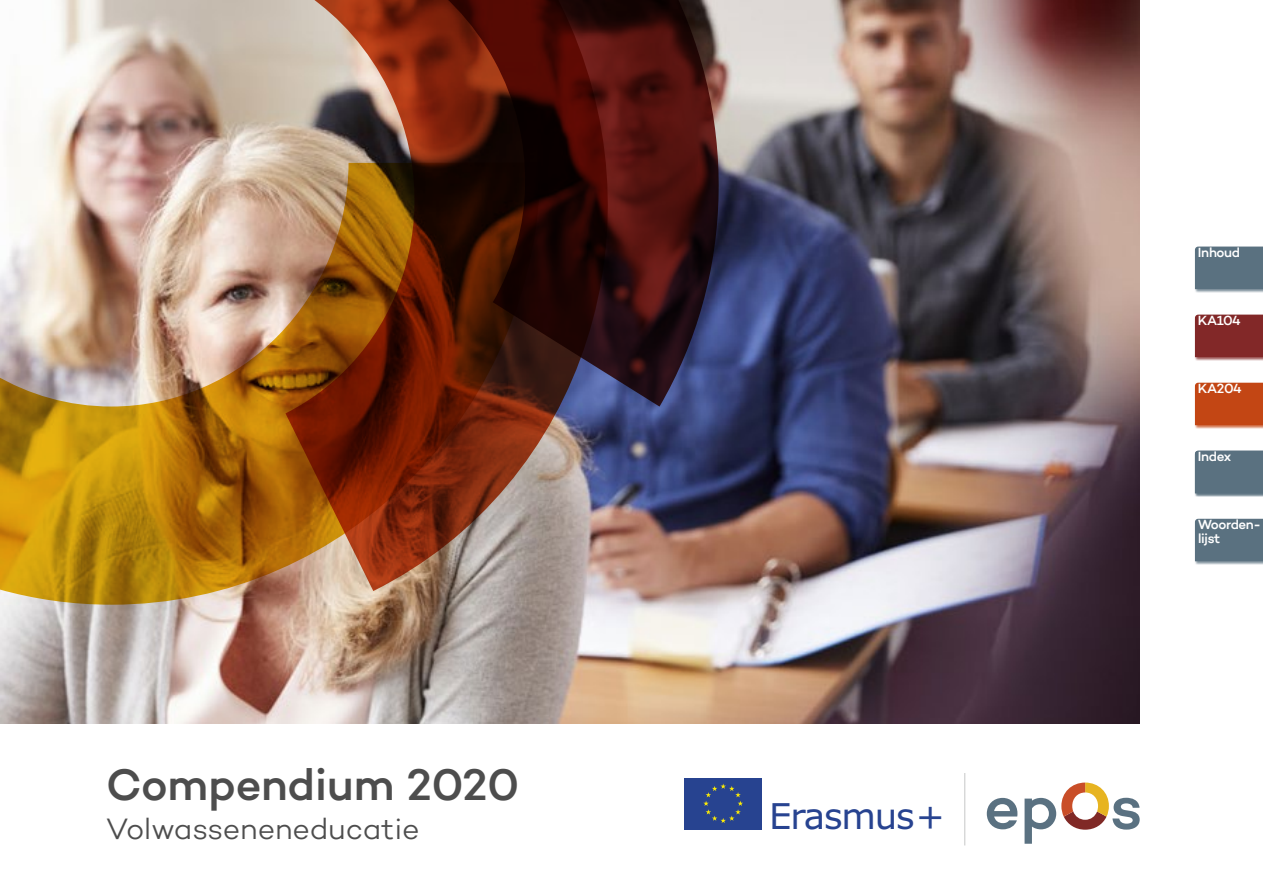
<style>
.page{position:relative;width:1263px;height:893px;background:#fff}
.page>*{position:absolute;margin:0;border:0;box-sizing:border-box;transform-origin:0 0}
.t1{font:500 45px "Campton";letter-spacing:-.01em;color:#4d4d4d}
.t2{font:35.55px "Verdana";letter-spacing:-.03em;color:#274390}
.t3{font:300 30px "Campton";letter-spacing:-.005em;color:#4d4d4d}
.t4{font:500 13.5px/13.5px "Campton";letter-spacing:-.03em;color:#fff}
</style>
<div class="page">
<div style="left:1194px;top:246px;width:69px;height:47px;background:#5a7180;opacity:.75"></div>
<div style="left:1195px;top:247px;width:68px;height:42px;background:#5a7180"></div>
<div style="left:1194px;top:518px;width:69px;height:47px;background:#5a7180;opacity:.75"></div>
<div style="left:1195px;top:519px;width:68px;height:42px;background:#5a7180"></div>
<div style="left:1194px;top:382px;width:69px;height:47px;background:#c34614;opacity:.75"></div>
<div style="left:1195px;top:383px;width:68px;height:42px;background:#c34614"></div>
<div style="left:1194px;top:314px;width:69px;height:47px;background:#822828;opacity:.75"></div>
<div style="left:1195px;top:315px;width:68px;height:42px;background:#822828"></div>
<div style="left:1194px;top:450px;width:69px;height:47px;background:#5a7180;opacity:.75"></div>
<div style="left:1195px;top:451px;width:68px;height:42px;background:#5a7180"></div>
<img style="left:0;top:0;width:1140px;height:724px">
<svg style="left:987px;top:798px;width:30px;height:31px"></svg>
<svg style="left:1024px;top:782px;width:116px;height:62px"></svg>
<hr style="left:964px;top:774px;width:1px;height:71px;background:#d7d8d8">
<div style="left:685px;top:778px;width:77px;height:51px;background:#274390"></div>
<svg style="left:703px;top:784px;width:40px;height:39px"></svg>
<img style="left:285px;top:0;width:323px;height:591px">
<svg style="left:289px;top:0;width:430px;height:407px;background:#552825"></svg>
<img style="left:0;top:163px;width:540px;height:442px">
<h1 class="t1" style="left:106px;top:756px;width:415px">Compendium 2020</h1>
<h3 class="t3" style="left:106px;top:810px;width:315px">Volwasseneneducatie</h3>
<h2 class="t2" style="left:769px;top:793px;width:177px">Erasmus+</h2>
<p class="t4" style="left:1198px;top:245px;width:44px">Inhoud</p>
<p class="t4" style="left:1198px;top:313px;width:44px">KA104</p>
<p class="t4" style="left:1198px;top:381px;width:45px">KA204</p>
<p class="t4" style="left:1198px;top:449px;width:35px">Index</p>
<p class="t4" style="left:1198px;top:517px;width:65px">Woorden&shy;lijst</p>
</div>
